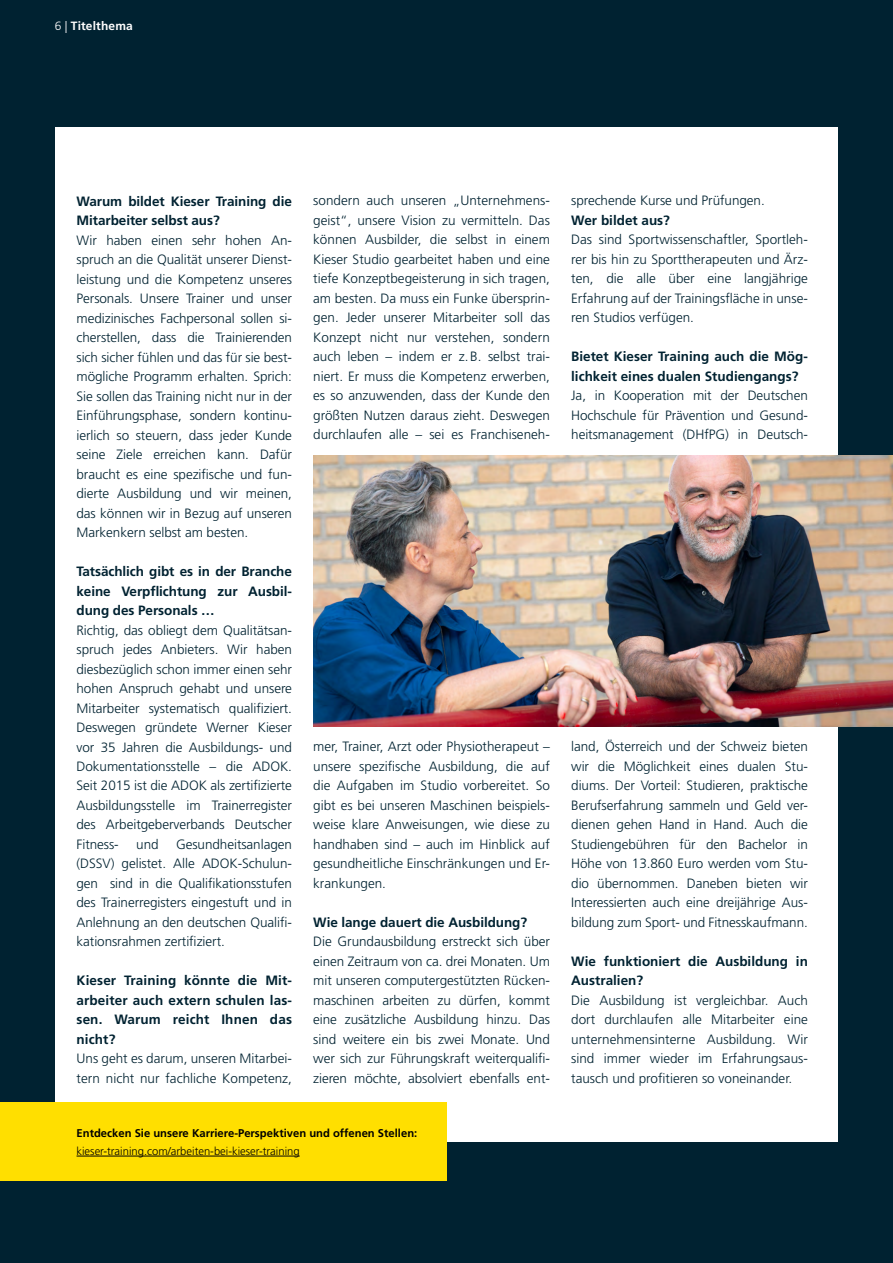
<style>
.page{position:relative;width:893px;height:1263px;background:#002231}
.page>*{position:absolute;margin:0;border:0;box-sizing:border-box;transform-origin:0 0}
.t1{font:300 13.5px/19.5px "Frutiger LT Std";letter-spacing:-.005em;color:#002231;text-align:justify}
.t2{font:700 13.5px/19.5px "Frutiger LT Std";color:#002231}
.t3{font:700 12px "Frutiger LT Std";letter-spacing:.015em;color:#fff}
.t4{font:700 11.25px "Frutiger LT Std";color:#000}
.t5{font:300 11.25px "Frutiger LT Std";color:#000}
.s1{font-weight:300}
</style>
<div class="page">
<div style="left:55px;top:128px;width:783px;height:1014px;background:#fff"></div>
<div style="left:0;top:1103px;width:446px;height:78px;background:#ffdf00"></div>
<hr style="left:77px;top:1156px;width:223px;height:1px;background:#000">
<img style="left:313px;top:455px;width:580px;height:271px">
<p class="t3" style="left:55px;top:18px;width:80px"><span class="s1">6 |</span> Titelthema</p>
<p class="t2" style="left:77px;top:191px;width:217px">Warum bildet Kieser Training die<br>Mitarbeiter selbst aus?</p>
<p class="t1" style="left:77px;top:230px;width:217px">Wir haben einen sehr hohen An&shy;spruch an die Qualität unserer Dienst&shy;leistung und die Kompetenz unseres Personals. Unsere Trainer und unser medizinisches Fachpersonal sollen si&shy;cherstellen, dass die Trainierenden sich sicher fühlen und das für sie best&shy;mögliche Programm erhalten. Sprich:<br>Sie sollen das Training nicht nur in der Einführungsphase, sondern kontinu&shy;ierlich so steuern, dass jeder Kunde seine Ziele erreichen kann. Dafür braucht es eine spezifische und fun&shy;dierte Ausbildung und wir meinen, das können wir in Bezug auf unseren Markenkern selbst am besten.</p>
<p class="t2" style="left:77px;top:562px;width:217px;text-align:justify">Tatsächlich gibt es in der Branche keine Verpflichtung zur Ausbil&shy;dung des Personals …</p>
<p class="t1" style="left:77px;top:620px;width:217px">Richtig, das obliegt dem Qualitätsan&shy;spruch jedes Anbieters. Wir haben diesbezüglich schon immer einen sehr hohen Anspruch gehabt und unsere Mitarbeiter systematisch qualifiziert.<br>Deswegen gründete Werner Kieser vor 35 Jahren die Ausbildungs- und Dokumentationsstelle – die ADOK.<br>Seit 2015 ist die ADOK als zertifizierte Ausbildungsstelle im Trainerregister des Arbeitgeberverbands Deutscher Fitness-</p>
<p class="t1" style="left:77px;top:835px;width:217px;text-indent:100px">Gesundheitsanlagen (DSSV) gelistet. Alle ADOK-Schulun&shy;gen sind in die Qualifikationsstufen des Trainerregisters eingestuft und in Anlehnung an den deutschen Qualifi&shy;kationsrahmen zertifiziert.</p>
<p class="t2" style="left:77px;top:971px;width:217px;text-align:justify">Kieser Training könnte die Mit&shy;arbeiter auch extern schulen las&shy;sen. Warum reicht Ihnen das nicht?</p>
<p class="t1" style="left:77px;top:1049px;width:217px">Uns geht es darum, unseren Mitarbei&shy;tern nicht nur fachliche Kompetenz,</p>
<p class="t1" style="left:136px;top:835px;width:24px">und</p>
<p class="t1" style="left:313px;top:191px;width:238px">sondern auch unseren „Unternehmens&shy;geist“, unsere Vision zu vermitteln. Das können Ausbilder, die selbst in einem Kieser Studio gearbeitet haben und eine tiefe Konzeptbegeisterung in sich tragen, am besten. Da muss ein Funke übersprin&shy;gen. Jeder unserer Mitarbeiter soll das Konzept nicht nur verstehen, sondern auch leben – indem er z.B. selbst trai&shy;niert. Er muss die Kompetenz erwerben, es so anzuwenden, dass der Kunde den größten Nutzen daraus zieht. Deswegen durchlaufen alle – sei es Franchiseneh-</p>
<p class="t1" style="left:313px;top:737px;width:238px">mer, Trainer, Arzt oder Physiotherapeut – unsere spezifische Ausbildung, die auf die Aufgaben im Studio vorbereitet. So gibt es bei unseren Maschinen beispiels&shy;weise klare Anweisungen, wie diese zu handhaben sind – auch im Hinblick auf gesundheitliche Einschränkungen und Er&shy;krankungen.</p>
<p class="t2" style="left:313px;top:912px;width:215px">Wie lange dauert die Ausbildung?</p>
<p class="t1" style="left:313px;top:932px;width:238px">Die Grundausbildung erstreckt sich über einen Zeitraum von ca. drei Monaten. Um mit unseren computergestützten Rücken&shy;maschinen arbeiten zu dürfen, kommt eine zusätzliche Ausbildung hinzu. Das sind weitere ein bis zwei Monate. Und wer sich zur Führungskraft weiterqualifi&shy;zieren möchte, absolviert ebenfalls ent-</p>
<p class="t4" style="left:77px;top:1126px;width:342px">Entdecken Sie unsere Karriere-Perspektiven und offenen Stellen:</p>
<p class="t5" style="left:77px;top:1145px;width:225px">kieser-training.com/arbeiten-bei-kieser-training</p>
<p class="t1" style="left:571px;top:191px;width:195px">sprechende Kurse und Prüfungen.</p>
<p class="t2" style="left:571px;top:210px;width:100px">Wer bildet aus?</p>
<p class="t1" style="left:571px;top:230px;width:238px">Das sind Sportwissenschaftler, Sportleh&shy;rer bis hin zu Sporttherapeuten und Ärz&shy;ten, die alle über eine langjährige Erfahrung auf der Trainingsfläche in unse&shy;ren Studios verfügen.</p>
<p class="t2" style="left:571px;top:347px;width:238px">Bietet Kieser Training auch die Mög&shy;lichkeit eines dualen Studiengangs?</p>
<p class="t1" style="left:571px;top:386px;width:238px">Ja, in Kooperation mit der Deutschen Hochschule für Prävention und Gesund&shy;heitsmanagement (DHfPG) in Deutsch-</p>
<p class="t1" style="left:571px;top:737px;width:238px">land, Österreich und der Schweiz bieten wir die Möglichkeit eines dualen Stu&shy;diums. Der Vorteil: Studieren, praktische Berufserfahrung sammeln und Geld ver&shy;dienen gehen Hand in Hand. Auch die Studiengebühren für den Bachelor in Höhe von 13.860 Euro werden vom Stu&shy;dio übernommen. Daneben bieten wir Interessierten auch eine dreijährige Aus&shy;bildung zum Sport- und Fitnesskaufmann.</p>
<p class="t2" style="left:571px;top:951px;width:238px">Wie funktioniert die Ausbildung in<br>Australien?</p>
<p class="t1" style="left:571px;top:990px;width:238px">Die Ausbildung ist vergleichbar. Auch dort durchlaufen alle Mitarbeiter eine unternehmensinterne Ausbildung. Wir sind immer wieder im Erfahrungsaus&shy;tausch und profitieren so voneinander.</p>
</div>
